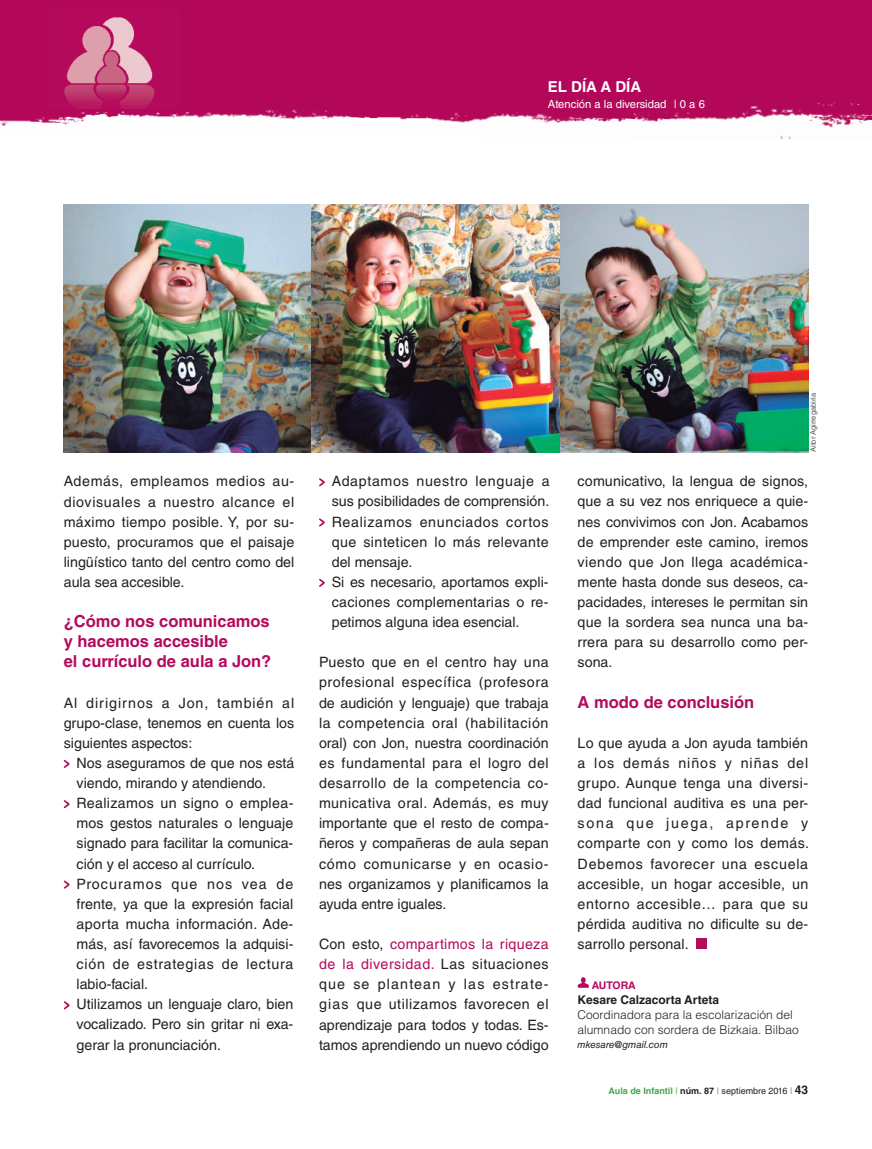
<style>
.page{position:relative;width:872px;height:1149px;background:#fff}
.page>*{position:absolute;margin:0;border:0;box-sizing:border-box;transform-origin:0 0}
.t1{font:700 16.5px/20.1px "Helvetica LT Std";color:#b40a5c}
.t2{font:700 15px "Helvetica LT Std";color:#fff}
.t3{font:14.25px/20.1px "Helvetica LT Std";color:#231f20;text-align:justify}
.t4{font:14.25px/20.1px "Helvetica LT Std";letter-spacing:.02em;color:#231f20}
.t5{font:300 12px/15px "Helvetica LT Std";color:#231f20}
.t6{font:700 12px "Helvetica LT Std";color:#231f20}
.t7{font:11.25px "Helvetica LT Std";color:#fff}
.t8{font:700 10.5px "Helvetica LT Std";letter-spacing:-.02em;color:#b40a5c}
.t9{font:italic 9.75px "Helvetica LT Std";color:#231f20}
.t10{font:700 9px "Helvetica LT Std";color:#43a842}
.t11{font:7.5px "Helvetica LT Std";color:#57585a}
.s1{color:#b40a5c}
.s2{font-weight:400}
.s3{color:#231f20}
.s4{font-weight:400;color:#231f20}
.s5{font-size:12px;color:#231f20}
</style>
<div class="page">
<img style="left:0;top:0;width:872px;height:139px">
<div style="left:696px;top:938px;width:11px;height:10px;background:#b40a5c"></div>
<svg style="left:577px;top:977px;width:12px;height:10px"></svg>
<svg style="left:319px;top:478px;width:6px;height:8px"></svg>
<svg style="left:319px;top:518px;width:6px;height:8px"></svg>
<svg style="left:319px;top:578px;width:6px;height:9px"></svg>
<svg style="left:63px;top:760px;width:7px;height:8px"></svg>
<svg style="left:63px;top:800px;width:7px;height:8px"></svg>
<svg style="left:63px;top:880px;width:7px;height:8px"></svg>
<svg style="left:63px;top:1001px;width:7px;height:8px"></svg>
<div style="left:48px;top:10px;width:132px;height:98px;background:#b40a5c"></div>
<img style="left:64px;top:17px;width:91px;height:91px">
<img style="left:64px;top:204px;width:744px;height:248px">
<p class="t2" style="left:548px;top:77px;width:95px">EL DÍA A DÍA</p>
<p class="t7" style="left:548px;top:97px;width:159px">Atención a la diversidad | 0 a 6</p>
<p class="t3" style="left:64px;top:471px;width:232px">Además, empleamos medios au&shy;diovisuales a nuestro alcance el máximo tiempo posible. Y, por su&shy;puesto, procuramos que el paisaje lingüístico tanto del centro como del aula sea accesible.</p>
<p class="t1" style="left:64px;top:610px;width:209px">¿Cómo nos comunicamos y hacemos accesible<br>el currículo de aula a Jon?</p>
<p class="t3" style="left:64px;top:692px;width:232px">Al dirigirnos a Jon, también al grupo-clase, tenemos en cuenta los siguientes aspectos:</p>
<p class="t3" style="left:77px;top:752px;width:219px;text-align:left">Nos aseguramos de que nos está viendo, mirando y atendiendo.<br>Realizamos un signo o emplea&shy;mos gestos naturales o lenguaje signado para facilitar la comunica&shy;ción y el acceso al currículo.<br>Procuramos que nos vea de frente, ya que la expresión facial aporta mucha información. Ade&shy;más, así favorecemos la adquisi&shy;ción de estrategias de lectura labio-facial.<br>Utilizamos un lenguaje claro, bien vocalizado. Pero sin gritar ni exa&shy;gerar la pronunciación.</p>
<p class="t4" style="left:332px;top:471px;width:219px">Adaptamos nuestro lenguaje a sus posibilidades de comprensión.<br>Realizamos enunciados cortos que sinteticen lo más relevante del mensaje.<br>Si es necesario, aportamos expli&shy;caciones complementarias o re&shy;petimos alguna idea esencial.</p>
<p class="t3" style="left:319px;top:652px;width:231px">Puesto que en el centro hay una profesional específica (profesora de audición y lenguaje) que trabaja la competencia oral (habilitación oral) con Jon, nuestra coordinación es fundamental para el logro del desarrollo de la competencia co&shy;municativa oral. Además, es muy importante que el resto de compa&shy;ñeros y compañeras de aula sepan cómo comunicarse y en ocasio&shy;nes organizamos y planificamos la ayuda entre iguales.</p>
<p class="t3" style="left:319px;top:933px;width:231px">Con esto, <span class="s1">compartimos la riqueza de la diversidad.</span> Las situaciones que se plantean y las estrate&shy;gias que utilizamos favorecen el aprendizaje para todos y todas. Es&shy;tamos aprendiendo un nuevo código</p>
<p class="t11" style="left:808px;top:452px;width:61px;rotate:-90deg">Aitor Agirregabiria</p>
<p class="t3" style="left:577px;top:471px;width:232px">comunicativo, la lengua de signos, que a su vez nos enriquece a quie&shy;nes convivimos con Jon. Acabamos de emprender este camino, iremos viendo que Jon llega académica&shy;mente hasta donde sus deseos, ca&shy;pacidades, intereses le permitan sin que la sordera sea nunca una ba&shy;rrera para su desarrollo como per&shy;sona.</p>
<p class="t1" style="left:577px;top:691px;width:178px">A modo de conclusión</p>
<p class="t3" style="left:577px;top:732px;width:233px">Lo que ayuda a Jon ayuda también a los demás niños y niñas del grupo. Aunque tenga una diversi&shy;dad funcional auditiva es una per&shy;sona que juega, aprende y comparte con y como los demás.<br>Debemos favorecer una escuela accesible, un hogar accesible, un entorno accesible… para que su pérdida auditiva no dificulte su de&shy;sarrollo personal.</p>
<p class="t8" style="left:592px;top:978px;width:45px">AUTORA</p>
<p class="t6" style="left:577px;top:992px;width:143px">Kesare Calzacorta Arteta</p>
<p class="t5" style="left:577px;top:1007px;width:223px">Coordinadora para la escolarización del alumnado con sordera de Bizkaia. Bilbao</p>
<p class="t9" style="left:577px;top:1038px;width:92px">mkesare@gmail.com</p>
<p class="t10" style="left:608px;top:1084px;width:201px">Aula de Infantil <span class="s2">|</span> <span class="s3">núm. 87</span> <span class="s2">|</span> <span class="s4">septiembre 2016</span> <span class="s2">|</span> <span class="s5">43</span></p>
</div>
